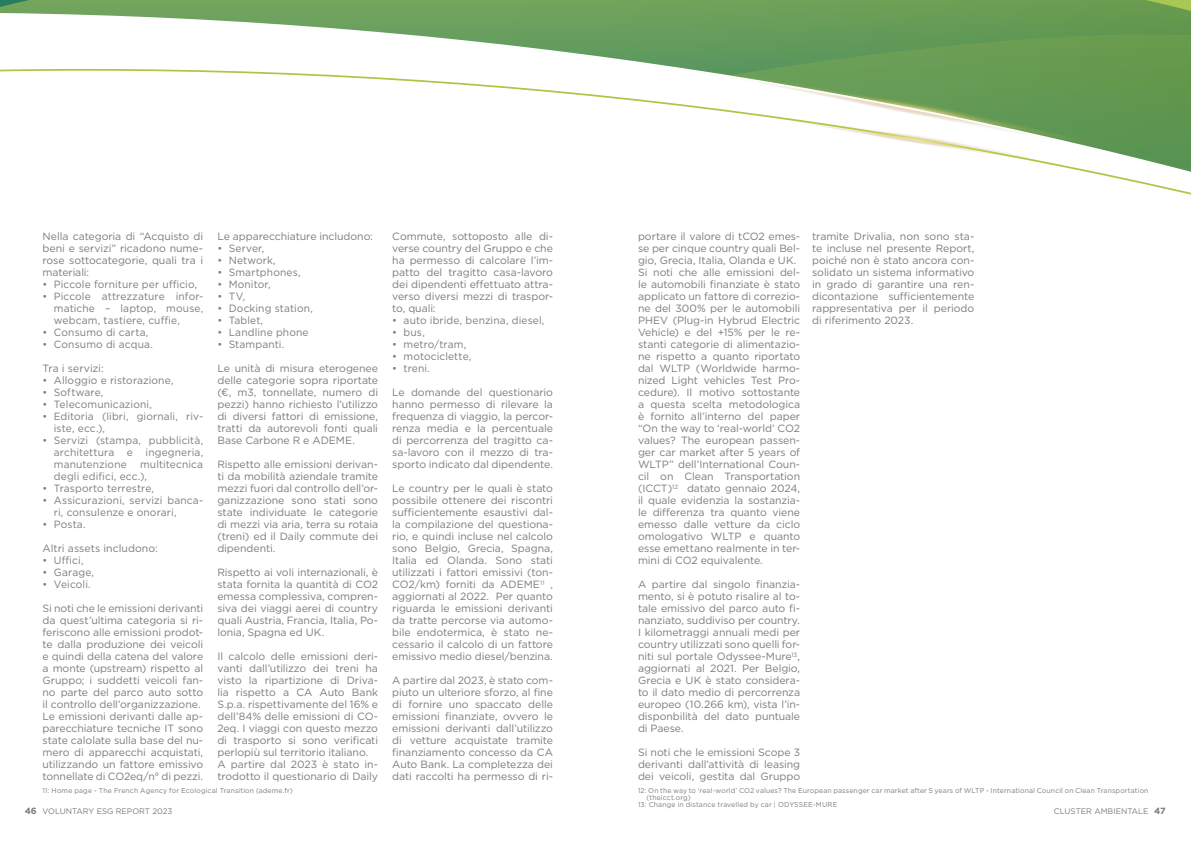
<style>
.page{position:relative;width:1191px;height:842px;background:#fff}
.page>*{position:absolute;margin:0;border:0;box-sizing:border-box;transform-origin:0 0}
.t1{font:10.5px/12px "Gotham";letter-spacing:-.005em;color:#7c7b7b;text-align:justify}
.t2{font:10.5px "Gotham";letter-spacing:.015em;color:#7c7b7b}
.t3{font:10.5px "Gotham";letter-spacing:.02em;color:#7c7b7b}
.t4{font:8px "Gotham";color:#7c7b7b}
.t5{font:7px "Gotham";letter-spacing:.02em;color:#7c7b7b}
.s1{font-weight:700;font-size:9px}
</style>
<div class="page">
<svg style="left:0;top:0;width:1191px;height:11px;background:#6fa259"></svg>
<svg style="left:0;top:11px;width:1191px;height:184px"></svg>
<svg style="left:708px;top:70px;width:412px;height:94px"></svg>
<p class="t1" style="left:43px;top:230px;width:162px">Nella categoria di “Acquisto di beni e servizi” ricadono nume&shy;rose sottocategorie, quali tra i materiali:</p>
<p class="t1" style="left:43px;top:278px;width:156px">• Piccole forniture per ufficio,</p>
<p class="t1" style="left:54px;top:290px;width:151px;text-indent:-11px">• Piccole attrezzature infor&shy;matiche – laptop, mouse, webcam, tastiere, cuffie,</p>
<p class="t2" style="left:43px;top:326px;width:107px">• Consumo di carta,</p>
<p class="t2" style="left:43px;top:338px;width:112px">• Consumo di acqua.</p>
<p class="t1" style="left:43px;top:362px;width:63px">Tra i servizi:</p>
<p class="t1" style="left:43px;top:374px;width:132px">• Alloggio e ristorazione,</p>
<p class="t3" style="left:43px;top:386px;width:62px">• Software,</p>
<p class="t2" style="left:43px;top:398px;width:111px">• Telecomunicazioni,</p>
<p class="t1" style="left:54px;top:410px;width:151px;text-indent:-11px">• Editoria (libri, giornali, riv&shy;iste, ecc.),</p>
<p class="t1" style="left:54px;top:434px;width:151px;text-indent:-11px">• Servizi (stampa, pubblicità, architettura e ingegneria, manutenzione</p>
<p class="t1" style="left:54px;top:458px;width:151px;text-indent:86px">multitecnica degli edifici, ecc.),</p>
<p class="t1" style="left:43px;top:482px;width:113px">• Trasporto terrestre,</p>
<p class="t1" style="left:54px;top:494px;width:151px;text-indent:-11px">• Assicurazioni, servizi banca&shy;ri, consulenze e onorari,</p>
<p class="t1" style="left:43px;top:518px;width:45px">• Posta.</p>
<p class="t1" style="left:43px;top:542px;width:117px">Altri assets includono:</p>
<p class="t1" style="left:43px;top:554px;width:43px">• Uffici,</p>
<p class="t1" style="left:43px;top:566px;width:53px">• Garage,</p>
<p class="t1" style="left:43px;top:578px;width:50px">• Veicoli.</p>
<p class="t1" style="left:43px;top:602px;width:162px;text-align:left">Si noti che le emissioni derivanti da quest’ultima categoria si ri&shy;feriscono alle emissioni prodot&shy;te dalla produzione dei veicoli e quindi della catena del valore a monte (upstream) rispetto al<br>Gruppo; i suddetti veicoli fan&shy;no parte del parco auto sotto il controllo dell’organizzazione.<br>Le emissioni derivanti dalle ap&shy;parecchiature tecniche IT sono state calolate sulla base del nu&shy;mero di apparecchi acquistati, utilizzando un fattore emissivo tonnellate di CO2eq/n° di pezzi.</p>
<p class="t1" style="left:217px;top:230px;width:157px">Le apparecchiature includono:</p>
<p class="t1" style="left:217px;top:242px;width:48px">• Server,</p>
<p class="t2" style="left:217px;top:254px;width:60px">• Network,</p>
<p class="t3" style="left:217px;top:266px;width:85px">• Smartphones,</p>
<p class="t2" style="left:217px;top:278px;width:55px">• Monitor,</p>
<p class="t1" style="left:217px;top:290px;width:29px">• TV,</p>
<p class="t2" style="left:217px;top:302px;width:97px">• Docking station,</p>
<p class="t1" style="left:217px;top:314px;width:47px">• Tablet,</p>
<p class="t2" style="left:217px;top:326px;width:93px">• Landline phone</p>
<p class="t2" style="left:217px;top:338px;width:68px">• Stampanti.</p>
<p class="t1" style="left:217px;top:362px;width:162px">Le unità di misura eterogenee delle categorie sopra riportate (€, m3, tonnellate, numero di pezzi) hanno richiesto l’utilizzo di diversi fattori di emissione, tratti da autorevoli fonti quali Base Carbone R e ADEME.</p>
<p class="t1" style="left:217px;top:458px;width:162px">Rispetto alle emissioni derivan&shy;ti da mobilità aziendale tramite mezzi fuori dal controllo dell’or&shy;ganizzazione sono stati sono state individuate le categorie di mezzi via aria, terra su rotaia (treni) ed il Daily commute dei dipendenti.</p>
<p class="t1" style="left:217px;top:566px;width:162px">Rispetto ai voli internazionali, è stata fornita la quantità di CO2 emessa complessiva, compren&shy;siva dei viaggi aerei di country quali Austria, Francia, Italia, Po&shy;lonia, Spagna ed UK.</p>
<p class="t1" style="left:217px;top:650px;width:162px;text-align:left">Il calcolo delle emissioni deri&shy;vanti dall’utilizzo dei treni ha visto la ripartizione di Driva&shy;lia rispetto a CA Auto Bank<br>S.p.a. rispettivamente del 16% e dell’84% delle emissioni di CO-<br>2eq. I viaggi con questo mezzo di trasporto si sono verificati perlopiù sul territorio italiano.<br>A partire dal 2023 è stato in&shy;trodotto il questionario di Daily</p>
<p class="t1" style="left:392px;top:230px;width:162px">Commute, sottoposto alle di&shy;verse country del Gruppo e che ha permesso di calcolare l’im&shy;patto del tragitto casa-lavoro dei dipendenti effettuato attra&shy;verso diversi mezzi di traspor&shy;to, quali:</p>
<p class="t1" style="left:392px;top:314px;width:154px">• auto ibride, benzina, diesel,</p>
<p class="t1" style="left:392px;top:326px;width:34px">• bus,</p>
<p class="t1" style="left:392px;top:338px;width:75px">• metro/tram,</p>
<p class="t1" style="left:392px;top:350px;width:81px">• motociclette,</p>
<p class="t1" style="left:392px;top:362px;width:39px">• treni.</p>
<p class="t1" style="left:392px;top:386px;width:162px">Le domande del questionario hanno permesso di rilevare la frequenza di viaggio, la percor&shy;renza media e la percentuale di percorrenza del tragitto ca&shy;sa-lavoro con il mezzo di tra&shy;sporto indicato dal dipendente.</p>
<p class="t1" style="left:392px;top:482px;width:162px">Le country per le quali è stato possibile ottenere dei riscontri sufficientemente esaustivi dal&shy;la compilazione del questiona&shy;rio, e quindi incluse nel calcolo sono Belgio, Grecia, Spagna, Italia ed Olanda. Sono stati utilizzati i fattori emissivi (ton-CO2/km) forniti da ADEME<sup>11</sup> , aggiornati al 2022. Per quanto riguarda le emissioni derivanti da tratte percorse via automo&shy;bile endotermica, è stato ne&shy;cessario il calcolo di un fattore emissivo medio diesel/benzina.</p>
<p class="t1" style="left:392px;top:674px;width:162px">A partire dal 2023, è stato com&shy;piuto un ulteriore sforzo, al fine di fornire uno spaccato delle emissioni finanziate, ovvero le emissioni derivanti dall’utilizzo di vetture acquistate tramite finanziamento concesso da CA Auto Bank. La completezza dei dati raccolti ha permesso di ri-</p>
<p class="t1" style="left:638px;top:230px;width:164px;text-align:left">portare il valore di tCO2 emes&shy;se per cinque country quali Bel&shy;gio, Grecia, Italia, Olanda e UK.<br>Si noti che alle emissioni del&shy;le automobili finanziate è stato applicato un fattore di correzio&shy;ne del 300% per le automobili<br>PHEV (Plug-in Hybrud Electric<br>Vehicle) e del +15% per le re&shy;stanti categorie di alimentazio&shy;ne rispetto a quanto riportato dal WLTP (Worldwide harmo&shy;nized Light vehicles Test Pro&shy;cedure). Il motivo sottostante a questa scelta metodologica è fornito all’interno del paper “On the way to ‘real-world’ CO2 values? The european passen&shy;ger car market after 5 years of<br>WLTP” dell’International Coun&shy;cil on Clean Transportation (ICCT)<sup>12</sup> datato gennaio 2024, il quale evidenzia la sostanzia&shy;le differenza tra quanto viene emesso dalle vetture da ciclo omologativo WLTP e quanto esse emettano realmente in ter&shy;mini di CO2 equivalente.</p>
<p class="t1" style="left:638px;top:578px;width:164px">A partire dal singolo finanzia&shy;mento, si è potuto risalire al to&shy;tale emissivo del parco auto fi&shy;nanziato, suddiviso per country.<br>I kilometraggi annuali medi per country utilizzati sono quelli for&shy;niti sul portale Odyssee-Mure<sup>13</sup>, aggiornati al 2021. Per Belgio, Grecia e UK è stato considera&shy;to il dato medio di percorrenza europeo (10.266 km), vista l’in&shy;disponbilità del dato puntuale di Paese.</p>
<p class="t1" style="left:638px;top:746px;width:164px">Si noti che le emissioni Scope 3 derivanti dall’attività di leasing dei veicoli, gestita dal Gruppo</p>
<p class="t1" style="left:812px;top:230px;width:164px">tramite Drivalia, non sono sta&shy;te incluse nel presente Report, poiché non è stato ancora con&shy;solidato un sistema informativo in grado di garantire una ren&shy;dicontazione sufficientemente rappresentativa per il periodo di riferimento 2023.</p>
<p class="t5" style="left:43px;top:786px;width:252px">11: Home page - The French Agency for Ecological Transition (ademe.fr)</p>
<p class="t4" style="left:25px;top:806px;width:149px"><span class="s1">46</span> VOLUNTARY ESG REPORT 2023</p>
<p class="t4" style="left:1053px;top:806px;width:113px">CLUSTER AMBIENTALE <span class="s1">47</span></p>
<p class="t5" style="left:638px;top:786px;width:512px">12: On the way to ‘real-world’ CO2 values? The European passenger car market after 5 years of WLTP - International Council on Clean Transportation</p>
<p class="t5" style="left:646px;top:793px;width:46px">(theicct.org)</p>
<p class="t5" style="left:638px;top:800px;width:201px">13: Change in distance travelled by car | ODYSSEE-MURE</p>
</div>
